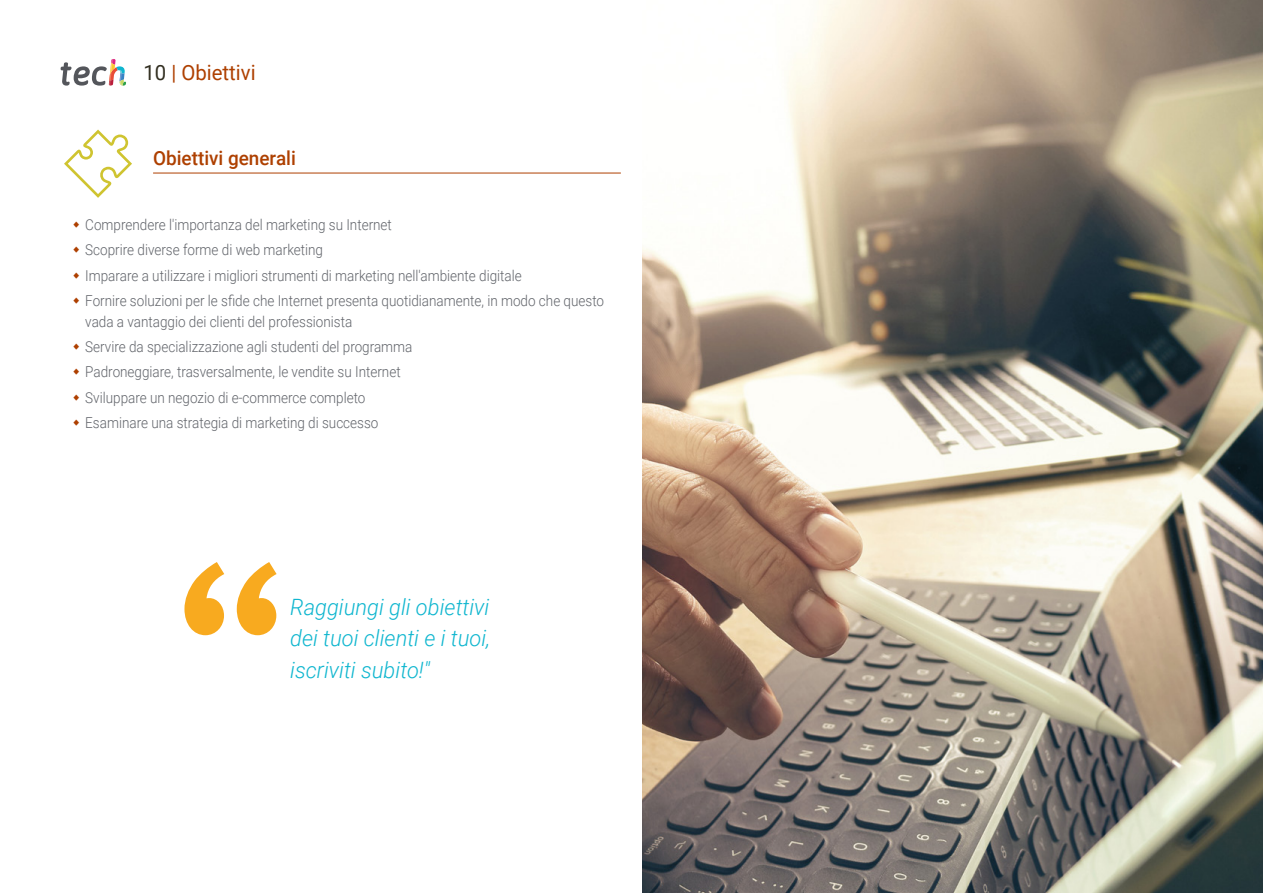
<style>
.page{position:relative;width:1263px;height:893px;background:#fff}
.page>*{position:absolute;margin:0;border:0;box-sizing:border-box;transform-origin:0 0}
.t1{font:italic 300 22.5px/31.5px "Roboto";color:#0fb6cf;text-align:justify}
.t2{font:21px "Roboto";color:#ae4000}
.t3{font:500 19.5px "Roboto";color:#ae4000}
.t4{font:300 15px/25.2px "Roboto";color:#61646a;scale:.9 1}
.s1{color:#312e20}
</style>
<div class="page">
<hr style="left:153px;top:173px;width:468px;height:1px;background:#ae4000">
<svg style="left:64px;top:130px;width:68px;height:68px"></svg>
<svg style="left:61px;top:59px;width:65px;height:27px"></svg>
<img style="left:642px;top:0;width:621px;height:893px">
<svg style="left:184px;top:562px;width:93px;height:73px"></svg>
<h2 class="t2" style="left:144px;top:57px;width:114px"><span class="s1">10</span> | Obiettivi</h2>
<h3 class="t3" style="left:153px;top:144px;width:144px">Obiettivi generali</h3>
<p class="t4" style="left:85px;top:212px;width:578px">Comprendere l'importanza del marketing su Internet<br>Scoprire diverse forme di web marketing<br>Imparare a utilizzare i migliori strumenti di marketing nell'ambiente digitale<br>Fornire soluzioni per le sfide che Internet presenta quotidianamente, in modo che questo</p>
<p class="t4" style="left:85px;top:308px;width:365px">vada a vantaggio dei clienti del professionista<br>Servire da specializzazione agli studenti del programma Padroneggiare, trasversalmente, le vendite su Internet Sviluppare un negozio di e-commerce completo Esaminare una strategia di marketing di successo</p>
<h1 class="t1" style="left:290px;top:590px;width:202px">Raggiungi gli obiettivi dei tuoi clienti e i tuoi, iscriviti subito!"</h1>
</div>
